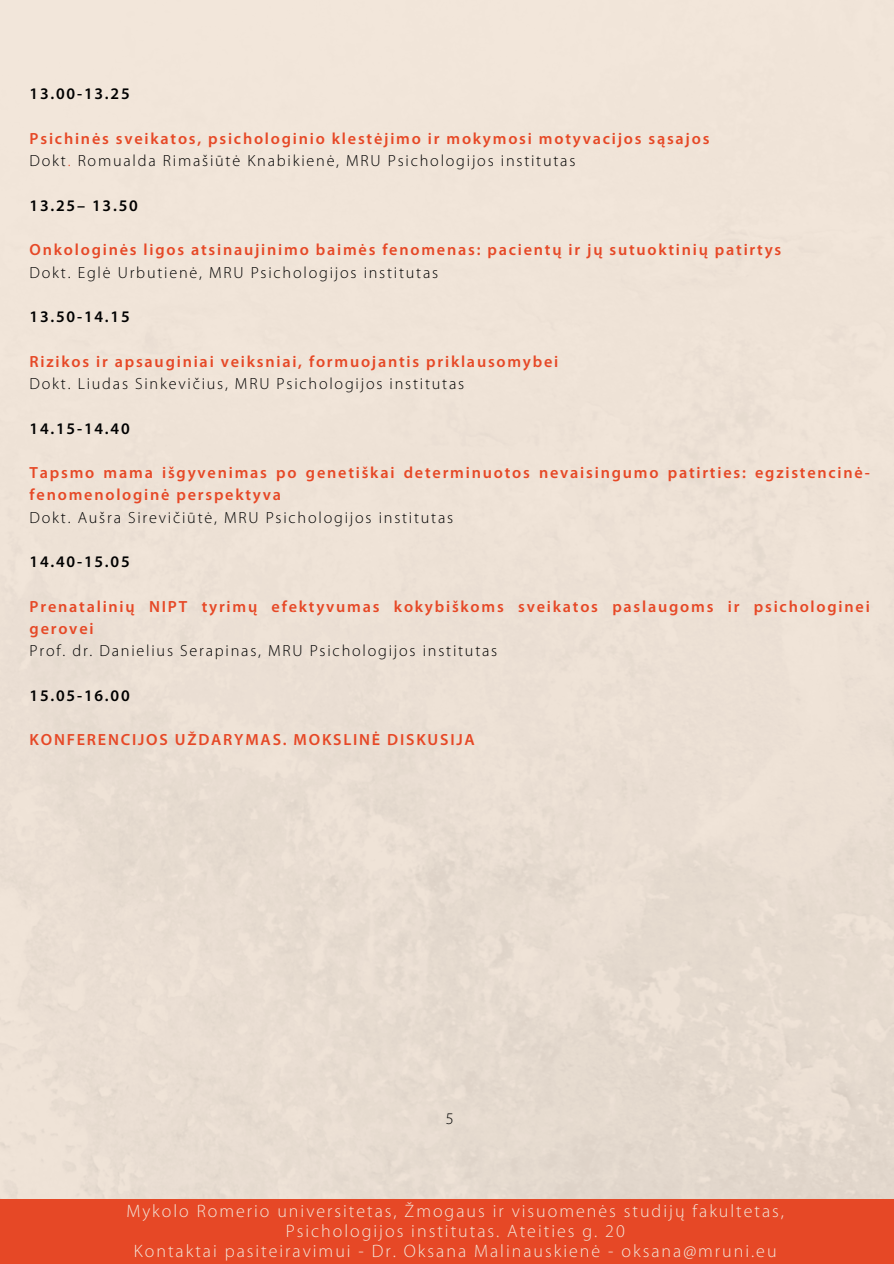
<style>
.page{position:relative;width:894px;height:1264px;background:#fff}
.page>*{position:absolute;margin:0;border:0;box-sizing:border-box;transform-origin:0 0}
.t1{font:300 18px/20.2px "Myriad Pro";letter-spacing:.11em;color:#f2e6da;text-align:center}
.t2{font:600 16.2px/22.2px "Myriad Pro";letter-spacing:.11em;color:#e64826}
.t3{font:300 16.2px "Myriad Pro";letter-spacing:.11em;color:#000}
.t4{font:600 16.2px "Myriad Pro";letter-spacing:.11em;color:#000}
.s1{font-weight:300;color:#000}
.s2{font-weight:300}
</style>
<div class="page">
<div style="left:0;top:1198px;width:893px;height:65px;background:#e64826"></div>
<p class="t4" style="left:30px;top:87px;width:101px">13.00-13.25</p>
<p class="t2" style="left:30px;top:129px;width:681px">Psichinės sveikatos, psichologinio klestėjimo ir mokymosi motyvacijos sąsajos<br><span class="s1">Dokt</span><span class="s2">.</span> <span class="s1">Romualda Rimašiūtė Knabikienė, MRU Psichologijos institutas</span></p>
<p class="t4" style="left:30px;top:199px;width:110px">13.25– 13.50</p>
<p class="t2" style="left:30px;top:240px;width:753px">Onkologinės ligos atsinaujinimo baimės fenomenas: pacientų ir jų sutuoktinių patirtys</p>
<p class="t3" style="left:30px;top:265px;width:410px">Dokt. Eglė Urbutienė, MRU Psichologijos institutas</p>
<p class="t4" style="left:30px;top:310px;width:101px">13.50-14.15</p>
<p class="t2" style="left:30px;top:351px;width:530px">Rizikos ir apsauginiai veiksniai, formuojantis priklausomybei</p>
<p class="t3" style="left:30px;top:377px;width:436px">Dokt. Liudas Sinkevičius, MRU Psichologijos institutas</p>
<p class="t4" style="left:30px;top:421px;width:101px">14.15-14.40</p>
<p class="t2" style="left:30px;top:463px;width:841px">Tapsmo mama išgyvenimas po genetiškai determinuotos nevaisingumo patirties: egzistencinė&shy;fenomenologinė perspektyva</p>
<p class="t3" style="left:30px;top:510px;width:425px">Dokt. Aušra Sirevičiūtė, MRU Psichologijos institutas</p>
<p class="t4" style="left:30px;top:555px;width:101px">14.40-15.05</p>
<p class="t2" style="left:30px;top:596px;width:841px">Prenatalinių NIPT tyrimų efektyvumas kokybiškoms sveikatos paslaugoms ir psichologinei gerovei</p>
<p class="t3" style="left:30px;top:644px;width:469px">Prof. dr. Danielius Serapinas, MRU Psichologijos institutas</p>
<p class="t4" style="left:30px;top:688px;width:101px">15.05-16.00</p>
<p class="t2" style="left:30px;top:730px;width:446px">KONFERENCIJOS UŽDARYMAS. MOKSLINĖ DISKUSIJA</p>
<p class="t3" style="left:445px;top:1111px;width:9px">5</p>
<p class="t1" style="left:126px;top:1201px;width:659px">Mykolo Romerio universitetas, Žmogaus ir visuomenės studijų fakultetas,<br>Psichologijos institutas. Ateities g. 20<br>Kontaktai pasiteiravimui - Dr. Oksana Malinauskienė - oksana@mruni.eu</p>
</div>
